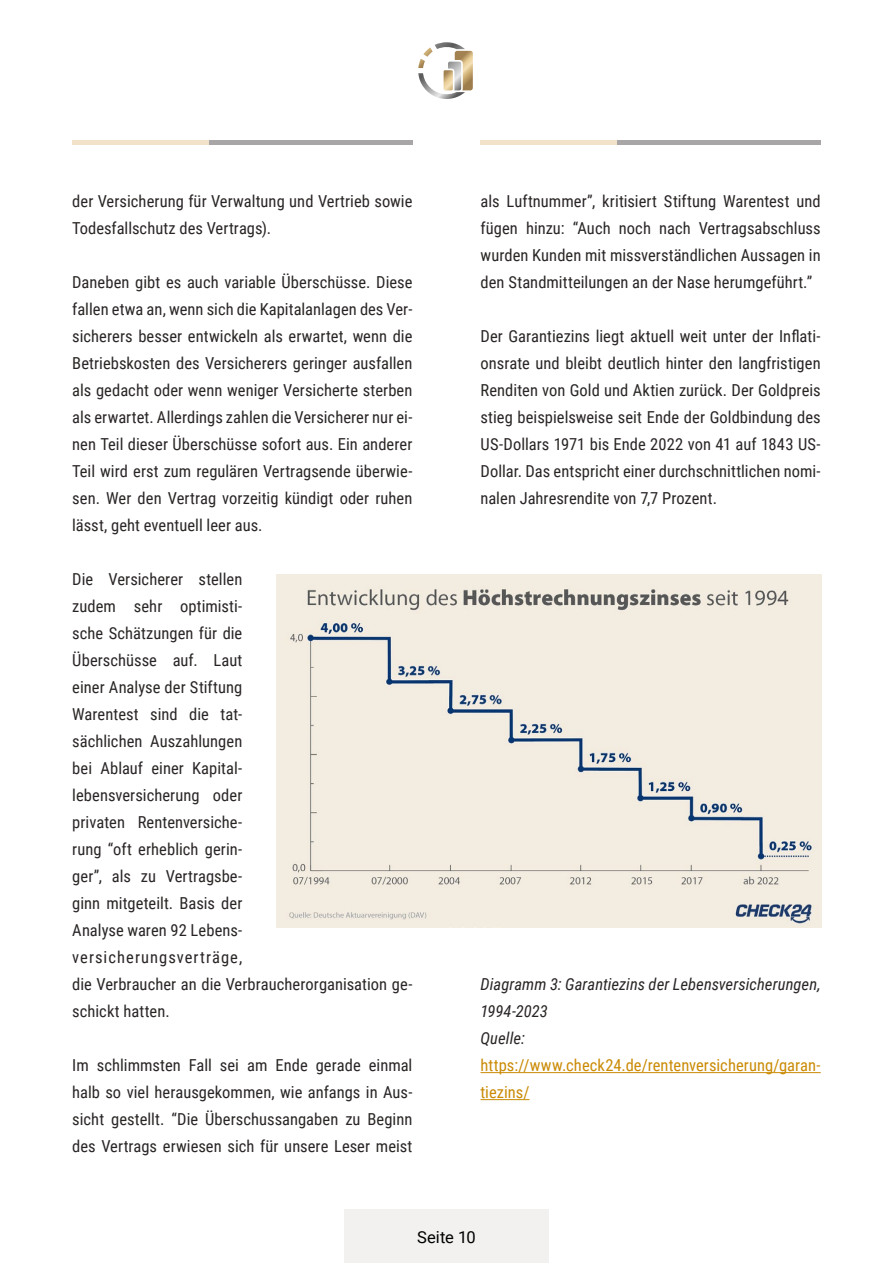
<style>
.page{position:relative;width:893px;height:1263px;background:#fff}
.page>*{position:absolute;margin:0;border:0;box-sizing:border-box;transform-origin:0 0}
.t1{font:16.5px/27px "Roboto Condensed";letter-spacing:.005em;color:#292524;text-align:justify}
.t2{font:italic 16.5px/27px "Roboto Condensed";color:#292524}
.t3{font:16.5px/27px "Roboto Condensed";letter-spacing:.005em;color:#ca8a04}
.t4{font:16.5px "Roboto";letter-spacing:.005em;color:#000}
</style>
<div class="page">
<div style="left:208px;top:140px;width:204px;height:5px;background:#a8a6a6"></div>
<div style="left:617px;top:140px;width:204px;height:5px;background:#a8a6a6"></div>
<div style="left:72px;top:140px;width:136px;height:5px;background:#f2e2c9"></div>
<div style="left:480px;top:140px;width:137px;height:5px;background:#f2e2c9"></div>
<hr style="left:480px;top:1072px;width:341px;height:1px;background:#ca8a04">
<hr style="left:480px;top:1099px;width:49px;height:1px;background:#ca8a04">
<img style="left:276px;top:574px;width:546px;height:354px">
<svg style="left:418px;top:42px;width:55px;height:57px"></svg>
<div style="left:344px;top:1210px;width:205px;height:53px;background:#f2f1f0"></div>
<p class="t1" style="left:72px;top:187px;width:342px">der Versicherung für Verwaltung und Vertrieb sowie<br>Todesfallschutz des Vertrags).</p>
<p class="t1" style="left:72px;top:268px;width:342px">Daneben gibt es auch variable Überschüsse. Diese fallen etwa an, wenn sich die Kapitalanlagen des Ver&shy;sicherers besser entwickeln als erwartet, wenn die Betriebskosten des Versicherers geringer ausfallen als gedacht oder wenn weniger Versicherte sterben als erwartet. Allerdings zahlen die Versicherer nur ei&shy;nen Teil dieser Überschüsse sofort aus. Ein anderer Teil wird erst zum regulären Vertragsende überwie&shy;sen. Wer den Vertrag vorzeitig kündigt oder ruhen lässt, geht eventuell leer aus.</p>
<p class="t1" style="left:72px;top:565px;width:342px;text-align:left">Die Versicherer stellen<br>zudem sehr optimisti-<br>sche Schätzungen für die<br>Überschüsse auf. Laut<br>einer Analyse der Stiftung<br>Warentest sind die tat-<br>sächlichen Auszahlungen<br>bei Ablauf einer Kapital-<br>lebensversicherung oder<br>privaten Rentenversiche-<br>rung “oft erheblich gerin-<br>ger”, als zu Vertragsbe-<br>ginn mitgeteilt. Basis der<br>Analyse waren 92 Lebens&shy;versicherungsverträge,<br>die Verbraucher an die Verbraucherorganisation ge&shy;schickt hatten.</p>
<p class="t1" style="left:72px;top:1051px;width:342px">Im schlimmsten Fall sei am Ende gerade einmal halb so viel herausgekommen, wie anfangs in Aus&shy;sicht gestellt. “Die Überschussangaben zu Beginn des Vertrags erwiesen sich für unsere Leser meist</p>
<p class="t1" style="left:480px;top:187px;width:342px">als Luftnummer”, kritisiert Stiftung Warentest und fügen hinzu: “Auch noch nach Vertragsabschluss wurden Kunden mit missverständlichen Aussagen in den Standmitteilungen an der Nase herumgeführt.”</p>
<p class="t1" style="left:480px;top:322px;width:342px">Der Garantiezins liegt aktuell weit unter der Inflati&shy;onsrate und bleibt deutlich hinter den langfristigen Renditen von Gold und Aktien zurück. Der Goldpreis stieg beispielsweise seit Ende der Goldbindung des US-Dollars 1971 bis Ende 2022 von 41 auf 1843 US-Dollar. Das entspricht einer durchschnittlichen nomi&shy;nalen Jahresrendite von 7,7 Prozent.</p>
<p class="t2" style="left:480px;top:970px;width:342px">Diagramm 3: Garantiezins der Lebensversicherungen,<br>1994-2023<br>Quelle:</p>
<p class="t3" style="left:480px;top:1051px;width:342px">https://www.check24.de/rentenversicherung/garan&shy;tiezins/</p>
<p class="t4" style="left:417px;top:1225px;width:60px">Seite 10</p>
</div>
